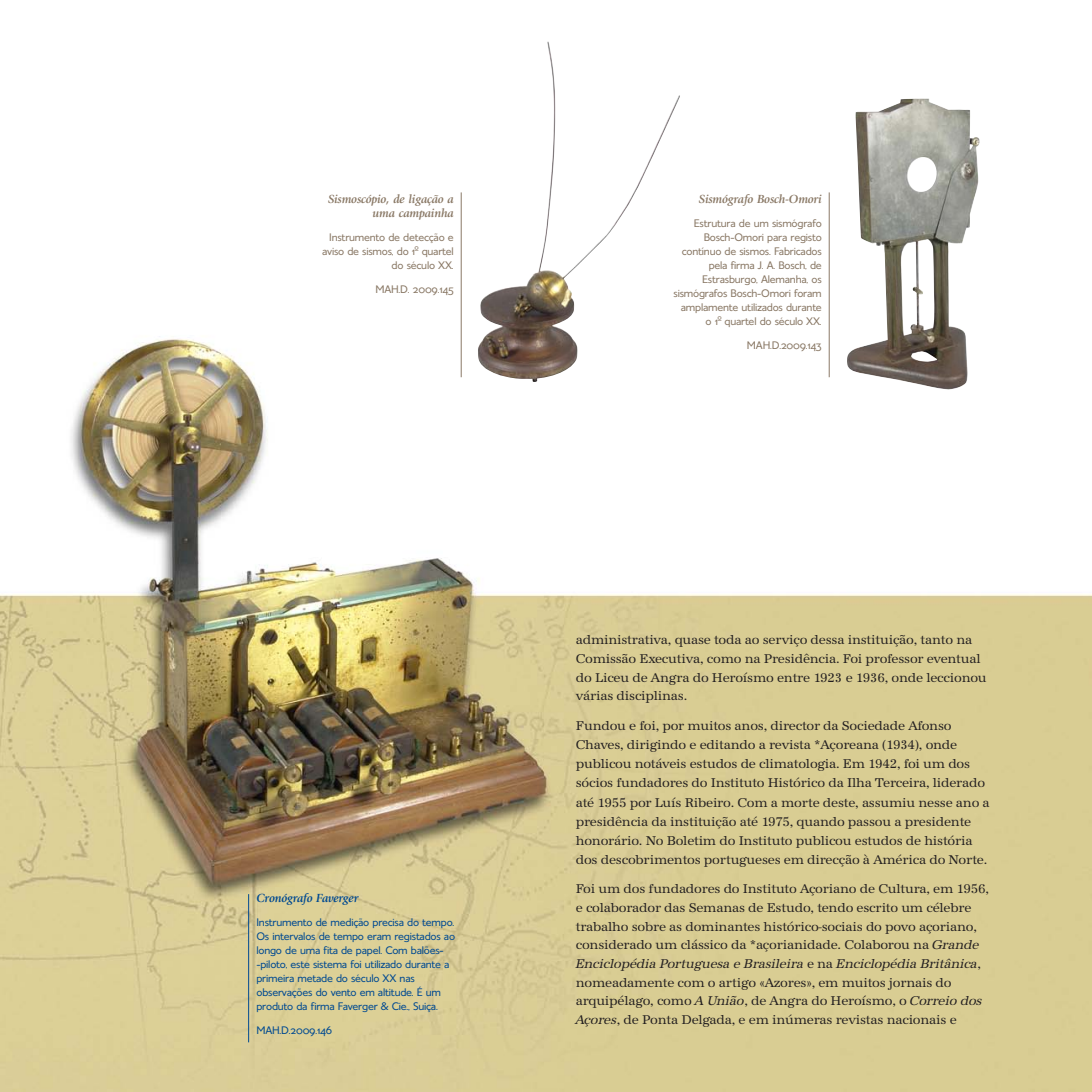
<style>
.page{position:relative;width:1092px;height:1092px;background:#fff}
.page>*{position:absolute;margin:0;border:0;box-sizing:border-box;transform-origin:0 0}
.t1{font:13.12px/18.7px "URW Antiqua T";letter-spacing:-.015em;color:#231f20}
.t2{font:13.12px "URW Antiqua T Regu Obli";letter-spacing:-.015em;color:#231f20}
.t3{font:italic 700 12.25px/14px "Giovanni";letter-spacing:-.015em;color:#8a7966;text-align:right}
.t4{font:italic 700 12.25px "Giovanni";letter-spacing:-.015em;color:#014a91}
.t5{font:11.38px/14px "Esans Alt";letter-spacing:-.02em;color:#8a7966;text-align:right}
.t6{font:11.38px/14px "Esans Alt";letter-spacing:-.02em;color:#014a91}
.s1{font-family:"Futura"}
.s2{font-family:"URW Antiqua T Regu Obli"}
.s3{font-family:"URW Antiqua T"}
</style>
<div class="page">
<img style="left:0;top:139px;width:1091px;height:952px">
<hr style="left:248px;top:894px;width:1px;height:148px;background:#014a91">
<img style="left:477px;top:41px;width:203px;height:341px">
<img style="left:846px;top:98px;width:133px;height:291px">
<hr style="left:828px;top:192px;width:1px;height:185px;background:#8a7966">
<hr style="left:460px;top:192px;width:1px;height:185px;background:#8a7966">
<p class="t3" style="left:328px;top:193px;width:127px">Sismoscópio, de ligação a uma campainha</p>
<p class="t5" style="left:322px;top:231px;width:133px">Instrumento de detecção e aviso de sismos, do 1<span class="s1">º</span> quartel do século XX.</p>
<p class="t5" style="left:375px;top:283px;width:80px">MAH.D. 2009.145</p>
<p class="t4" style="left:256px;top:893px;width:103px">Cronógrafo Faverger</p>
<p class="t6" style="left:256px;top:916px;width:200px">Instrumento de medição precisa do tempo.<br>Os intervalos de tempo eram registados ao longo de uma fita de papel. Com balões--piloto, este sistema foi utilizado durante a primeira metade do século XX nas observações do vento em altitude. É um produto da firma Faverger &amp; Cie., Suiça.</p>
<p class="t6" style="left:256px;top:1024px;width:77px">MAH.D.2009.146</p>
<p class="t3" style="left:698px;top:193px;width:124px">Sismógrafo Bosch-Omori</p>
<p class="t5" style="left:673px;top:217px;width:150px">Estrutura de um sismógrafo<br>Bosch-Omori para registo contínuo de sismos. Fabricados pela firma J. A. Bosch, de<br>Estrasburgo, Alemanha, os sismógrafos Bosch-Omori foram amplamente utilizados durante o 1<span class="s1">º</span> quartel do século XX.</p>
<p class="t5" style="left:747px;top:339px;width:76px">MAH.D.2009.143</p>
<p class="t1" style="left:575px;top:630px;width:412px">administrativa, quase toda ao serviço dessa instituição, tanto na Comissão Executiva, como na Presidência. Foi professor eventual do Liceu de Angra do Heroísmo entre 1923 e 1936, onde leccionou várias disciplinas.</p>
<p class="t1" style="left:575px;top:715px;width:415px;line-height:19.2px">Fundou e foi, por muitos anos, director da Sociedade Afonso Chaves, dirigindo e editando a revista *Açoreana (1934), onde publicou notáveis estudos de climatologia. Em 1942, foi um dos sócios fundadores do Instituto Histórico da Ilha Terceira, liderado até 1955 por Luís Ribeiro. Com a morte deste, assumiu nesse ano a presidência da instituição até 1975, quando passou a presidente honorário. No Boletim do Instituto publicou estudos de história dos descobrimentos portugueses em direcção à América do Norte.</p>
<p class="t1" style="left:575px;top:879px;width:415px">Foi um dos fundadores do Instituto Açoriano de Cultura, em 1956, e colaborador das Semanas de Estudo, tendo escrito um célebre trabalho sobre as dominantes histórico-sociais do povo açoriano, considerado um clássico da *açorianidade. Colaborou na <span class="s2">Grande</span></p>
<p class="t2" style="left:575px;top:955px;width:407px">Enciclopédia Portuguesa e Brasileira <span class="s3">e na</span> Enciclopédia Britânica<span class="s3">,</span></p>
<p class="t1" style="left:575px;top:972px;width:408px">nomeadamente com o artigo «Azores», em muitos jornais do arquipélago, como <span class="s2">A União</span>, de Angra do Heroísmo, o <span class="s2">Correio dos<br>Açores</span>, de Ponta Delgada, e em inúmeras revistas nacionais e</p>
</div>
